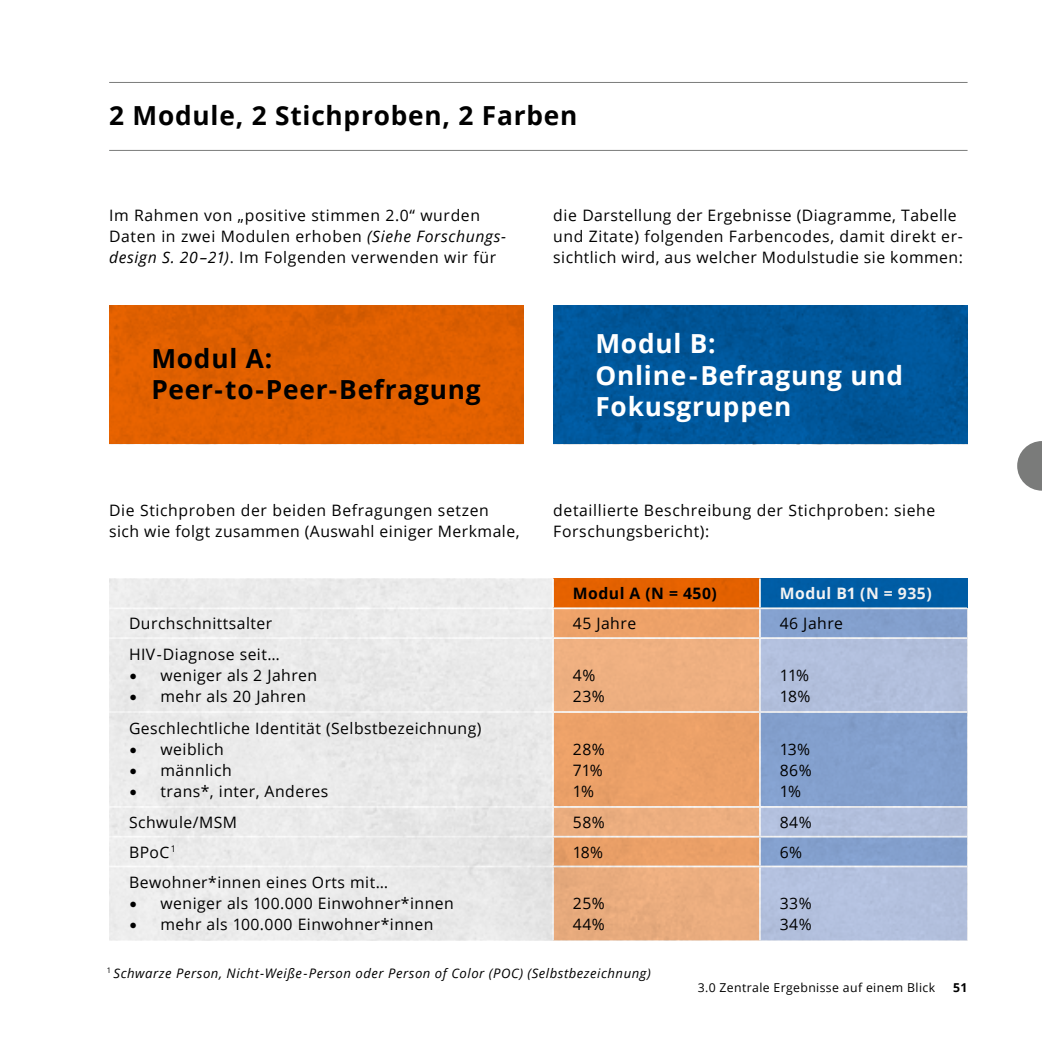
<style>
.page{position:relative;width:1042px;height:1042px;background:#fff}
.page>*{position:absolute;margin:0;border:0;box-sizing:border-box;transform-origin:0 0}
.t1{font:700 26.25px/31.5px "Open Sans";letter-spacing:.03em;color:#000}
.t2{font:700 26.25px/31.5px "Open Sans";letter-spacing:.03em;color:#fff}
.t3{font:15.75px/21px "Open Sans";letter-spacing:.03em;color:#000}
.t4{font:700 15.75px "Open Sans";letter-spacing:.03em;color:#fff}
.t5{font:700 15.75px "Open Sans";letter-spacing:.03em;color:#000}
.t6{font:italic 13.12px "Open Sans";letter-spacing:.04em;color:#000}
.t7{font:12.25px "Open Sans";letter-spacing:.03em;color:#000}
.t8{font:700 12.25px "Open Sans";color:#000}
.s1{font-style:italic}
.s2{font-family:"Minion Pro";font-size:21px}
</style>
<div class="page">
<img style="left:109px;top:578px;width:858px;height:362px">
<hr style="left:109px;top:82px;width:858px;height:1px;background:#7a7b7a">
<hr style="left:109px;top:150px;width:858px;height:1px;background:#7a7b7a">
<img style="left:109px;top:305px;width:414px;height:139px">
<img style="left:553px;top:305px;width:414px;height:139px">
<svg style="left:1017px;top:441px;width:25px;height:50px"></svg>
<p class="t1" style="left:109px;top:99px;width:470px">2 Module, 2 Stichproben, 2 Farben</p>
<p class="t3" style="left:109px;top:205px;width:398px">Im Rahmen von „positive stimmen 2.0“ wurden<br>Daten in zwei Modulen erhoben <span class="s1">(Siehe Forschungs&shy;design S. 20–21)</span>. Im Folgenden verwenden wir für</p>
<p class="t1" style="left:151px;top:342px;width:331px">Modul A:<br>Peer-to-Peer-Befragung</p>
<p class="t3" style="left:553px;top:205px;width:411px">die Darstellung der Ergebnisse (Diagramme, Tabelle und Zitate) folgenden Farbencodes, damit direkt er&shy;sichtlich wird, aus welcher Modulstudie sie kommen:</p>
<p class="t2" style="left:595px;top:327px;width:309px">Modul B:<br>Online-Befragung und<br>Fokusgruppen</p>
<p class="t3" style="left:109px;top:499px;width:412px">Die Stichproben der beiden Befragungen setzen sich wie folgt zusammen (Auswahl einiger Merkmale,</p>
<p class="t3" style="left:553px;top:499px;width:384px">detaillierte Beschreibung der Stichproben: siehe<br>Forschungsbericht):</p>
<p class="t5" style="left:573px;top:582px;width:145px">Modul A (N = 450)</p>
<p class="t4" style="left:780px;top:582px;width:153px">Modul B1 (N = 935)</p>
<p class="t3" style="left:129px;top:612px;width:145px">Durchschnittsalter</p>
<p class="t3" style="left:573px;top:612px;width:65px">45 Jahre</p>
<p class="t3" style="left:780px;top:612px;width:65px">46 Jahre</p>
<p class="t3" style="left:129px;top:643px;width:152px">HIV-Diagnose seit…</p>
<p class="t3" style="left:129px;top:664px;width:190px"><span class="s2">•</span> weniger als 2 Jahren</p>
<p class="t3" style="left:129px;top:685px;width:179px"><span class="s2">•</span> mehr als 20 Jahren</p>
<p class="t3" style="left:573px;top:664px;width:24px">4%</p>
<p class="t3" style="left:573px;top:685px;width:33px">23%</p>
<p class="t3" style="left:780px;top:664px;width:31px">11%</p>
<p class="t3" style="left:780px;top:685px;width:32px">18%</p>
<p class="t3" style="left:129px;top:717px;width:354px">Geschlechtliche Identität (Selbstbezeichnung)</p>
<p class="t3" style="left:129px;top:738px;width:96px"><span class="s2">•</span> weiblich</p>
<p class="t3" style="left:129px;top:759px;width:104px"><span class="s2">•</span> männlich</p>
<p class="t3" style="left:129px;top:780px;width:201px"><span class="s2">•</span> trans*, inter, Anderes</p>
<p class="t3" style="left:573px;top:738px;width:33px">28%</p>
<p class="t3" style="left:573px;top:759px;width:32px">71%</p>
<p class="t3" style="left:573px;top:780px;width:23px">1%</p>
<p class="t3" style="left:780px;top:738px;width:32px">13%</p>
<p class="t3" style="left:780px;top:759px;width:33px">86%</p>
<p class="t3" style="left:780px;top:780px;width:23px">1%</p>
<p class="t3" style="left:129px;top:811px;width:110px">Schwule/MSM</p>
<p class="t3" style="left:573px;top:811px;width:33px">58%</p>
<p class="t3" style="left:780px;top:811px;width:33px">84%</p>
<p class="t3" style="left:129px;top:841px;width:48px">BPoC<sup>1</sup></p>
<p class="t3" style="left:573px;top:841px;width:32px">18%</p>
<p class="t3" style="left:780px;top:841px;width:24px">6%</p>
<p class="t3" style="left:129px;top:872px;width:261px">Bewohner*innen eines Orts mit…</p>
<p class="t3" style="left:129px;top:893px;width:326px"><span class="s2">•</span> weniger als 100.000 Einwohner*innen</p>
<p class="t3" style="left:129px;top:914px;width:306px"><span class="s2">•</span> mehr als 100.000 Einwohner*innen</p>
<p class="t3" style="left:573px;top:893px;width:33px">25%</p>
<p class="t3" style="left:573px;top:914px;width:33px">44%</p>
<p class="t3" style="left:780px;top:893px;width:33px">33%</p>
<p class="t3" style="left:780px;top:914px;width:33px">34%</p>
<p class="t6" style="left:107px;top:964px;width:545px"><sup>1</sup> Schwarze Person, Nicht-Weiße-Person oder Person of Color (POC) (Selbstbezeichnung)</p>
<p class="t7" style="left:698px;top:979px;width:239px">3.0 Zentrale Ergebnisse auf einem Blick</p>
<p class="t8" style="left:953px;top:979px;width:16px">51</p>
</div>
